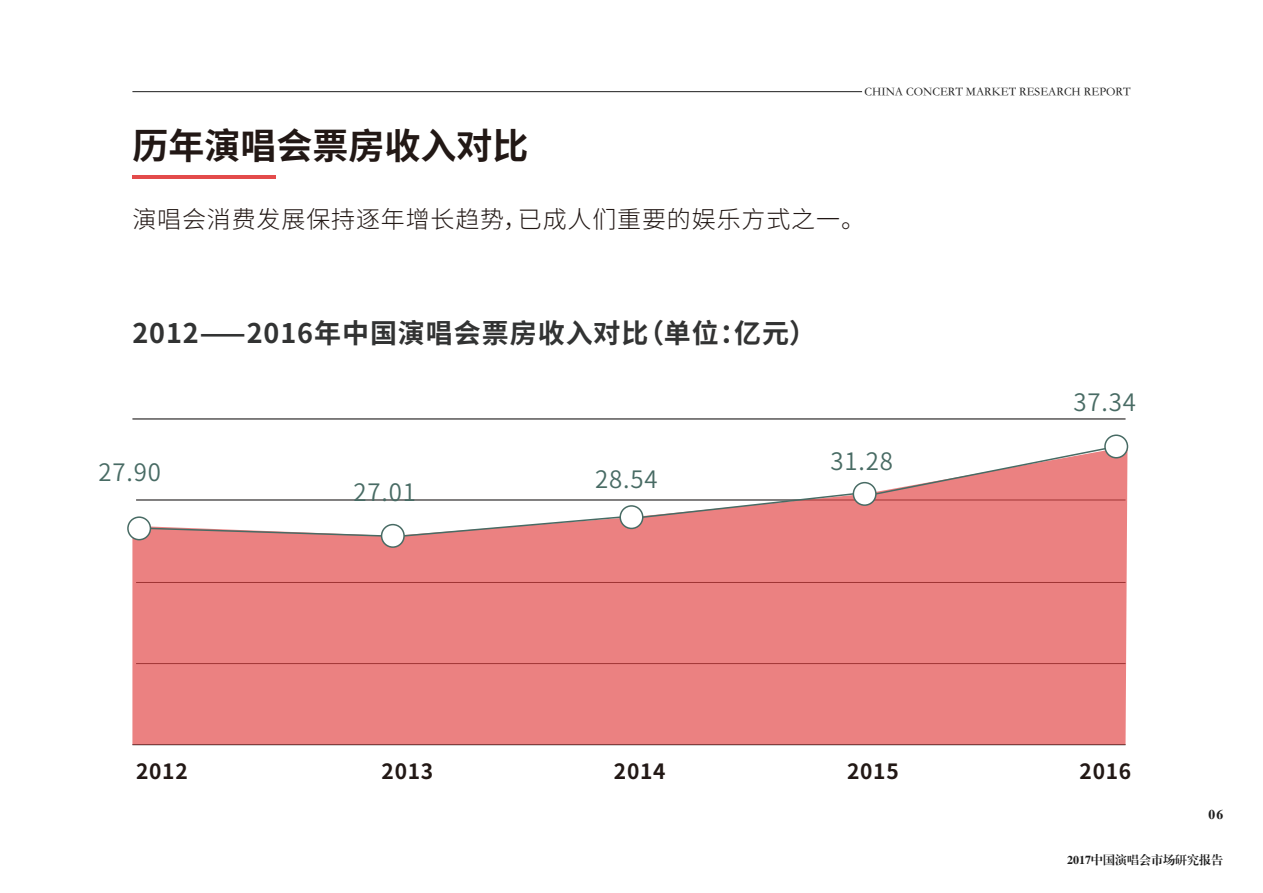
<style>
.page{position:relative;width:1263px;height:893px;background:#fff}
.page>*{position:absolute;margin:0;border:0;box-sizing:border-box;transform-origin:0 0}
.t1{font:700 36px "Noto Sans CJ Ksc";color:#221815}
.t2{font:700 27px "Noto Sans CJ Ksc";letter-spacing:.035em;color:#323333}
.t3{font:300 24px "Noto Sans CJ Ksc";letter-spacing:.035em;color:#221815}
.t4{font:600 24px "Noto Sans CJ Ksc";letter-spacing:.035em;color:#486b64}
.t5{font:700 21px "Noto Sans CJ Ksc";letter-spacing:.035em;color:#221815}
.t6{font:13.5px "CT Biao Song SJ";color:#1d1d1d}
.t7{font:12px "ST Songti SC Regular";color:#1d1d1d}
.t8{font:12px "CT Biao Song SJ";color:#1d1d1d}
</style>
<div class="page">
<hr style="left:132px;top:419px;width:993px;height:1px;background:#040000">
<svg style="left:132px;top:452px;width:995px;height:293px;fill:#eb8181"></svg>
<hr style="left:132px;top:91px;width:730px;height:1px;background:#1d1d1d">
<hr style="left:132px;top:176px;width:144px;height:3px;background:#e34b4b">
<svg style="left:149px;top:527px;width:234px;height:10px"></svg>
<svg style="left:402px;top:516px;width:220px;height:21px"></svg>
<svg style="left:641px;top:492px;width:214px;height:27px"></svg>
<svg style="left:874px;top:448px;width:244px;height:48px"></svg>
<div style="left:128px;top:517px;width:22px;height:23px;background:#fff;border-radius:50%"></div>
<div style="left:127px;top:516px;width:24px;height:24px;border:2px solid #486b64;border-radius:50%"></div>
<div style="left:382px;top:525px;width:22px;height:22px;background:#fff;border-radius:50%"></div>
<div style="left:381px;top:524px;width:24px;height:24px;border:2px solid #486b64;border-radius:50%"></div>
<div style="left:620px;top:506px;width:23px;height:22px;background:#fff;border-radius:50%"></div>
<div style="left:619px;top:505px;width:24px;height:24px;border:2px solid #486b64;border-radius:50%"></div>
<div style="left:853px;top:483px;width:23px;height:22px;background:#fff;border-radius:50%"></div>
<div style="left:853px;top:482px;width:24px;height:24px;border:2px solid #486b64;border-radius:50%"></div>
<div style="left:1105px;top:435px;width:22px;height:23px;background:#fff;border-radius:50%"></div>
<div style="left:1104px;top:434px;width:24px;height:24px;border:2px solid #486b64;border-radius:50%"></div>
<h1 class="t1" style="left:132px;top:125px;width:397px">历年演唱会票房收入对比</h1>
<p class="t7" style="left:865px;top:85px;width:267px">CHINA CONCERT MARKET RESEARCH REPORT</p>
<h3 class="t3" style="left:132px;top:206px;width:734px">演唱会消费发展保持逐年增长趋势，已成人们重要的娱乐方式之一。</h3>
<h2 class="t2" style="left:132px;top:317px;width:685px">2012⸺2016年中国演唱会票房收入对比（单位：亿元）</h2>
<h3 class="t4" style="left:1073px;top:389px;width:64px">37.34</h3>
<h3 class="t4" style="left:98px;top:458px;width:64px">27.90</h3>
<h3 class="t4" style="left:353px;top:478px;width:64px">27.01</h3>
<h3 class="t4" style="left:595px;top:466px;width:64px">28.54</h3>
<h3 class="t4" style="left:830px;top:448px;width:64px">31.28</h3>
<h3 class="t5" style="left:136px;top:759px;width:53px">2012</h3>
<h3 class="t5" style="left:382px;top:759px;width:53px">2013</h3>
<h3 class="t5" style="left:614px;top:759px;width:53px">2014</h3>
<h3 class="t5" style="left:847px;top:759px;width:53px">2015</h3>
<h3 class="t5" style="left:1079px;top:759px;width:53px">2016</h3>
<p class="t6" style="left:1208px;top:808px;width:16px">06</p>
<p class="t8" style="left:1067px;top:854px;width:157px">2017中国演唱会市场研究报告</p>
</div>
